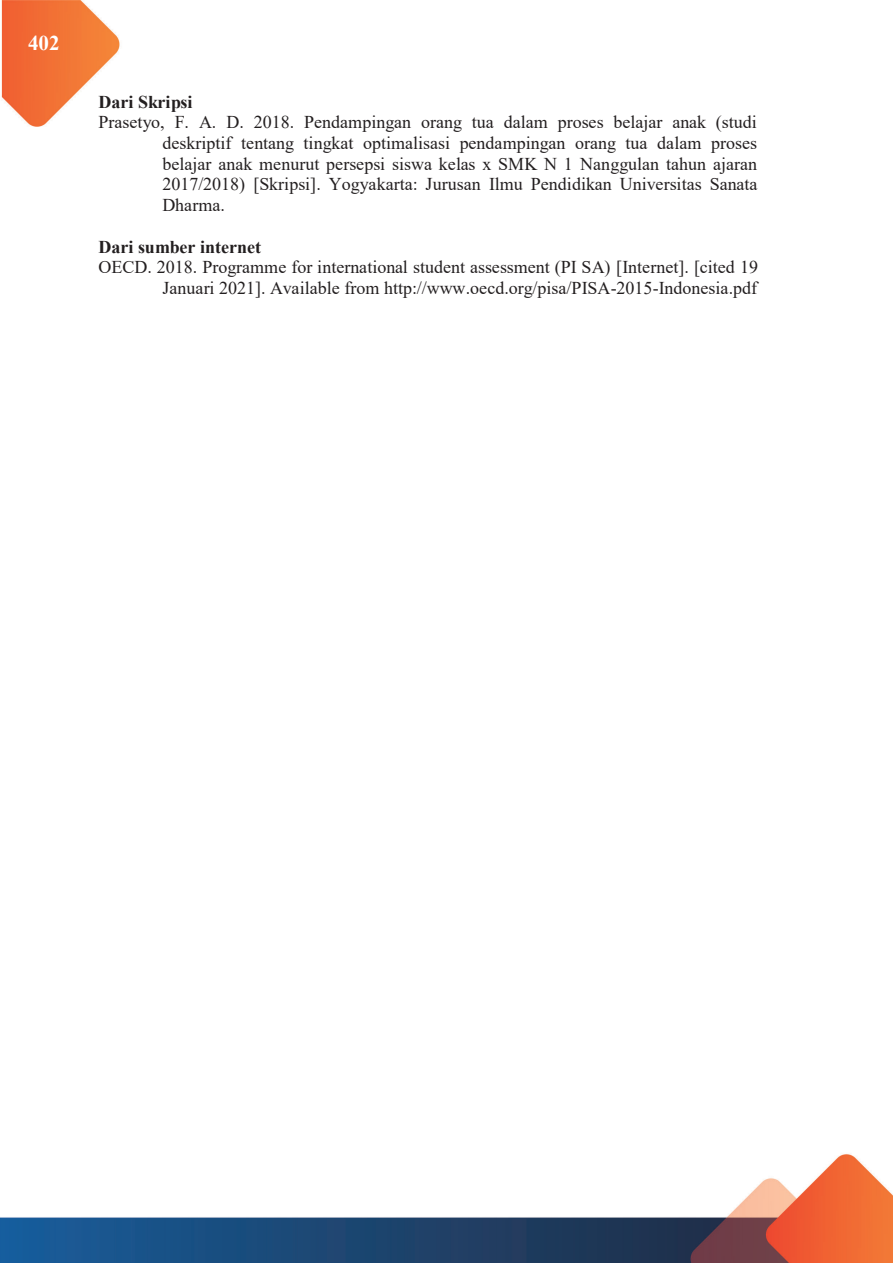
<style>
.page{position:relative;width:893px;height:1263px;background:#fff}
.page>*{position:absolute;margin:0;border:0;box-sizing:border-box;transform-origin:0 0}
.t1{font:700 21px "Times New Roman";color:#fff}
.t2{font:18px/20.7px "Times New Roman";color:#231f20;text-align:justify}
.t3{font:700 18px "Times New Roman";color:#231f20}
</style>
<div class="page">
<img style="left:0;top:0;width:893px;height:1263px">
<div style="left:96px;top:91px;width:664px;height:21px;background:#fff"></div>
<p class="t1" style="left:28px;top:28px;width:33px">402</p>
<p class="t3" style="left:99px;top:89px;width:96px">Dari Skripsi</p>
<p class="t2" style="left:162px;top:111px;width:596px;text-indent:-64px">Prasetyo, F. A. D. 2018. Pendampingan orang tua dalam proses belajar anak (studi deskriptif tentang tingkat optimalisasi pendampingan orang tua dalam proses belajar anak menurut persepsi siswa kelas x SMK N 1 Nanggulan tahun ajaran 2017/2018) [Skripsi]. Yogyakarta: Jurusan Ilmu Pendidikan Universitas Sanata Dharma.</p>
<p class="t3" style="left:98px;top:234px;width:164px">Dari sumber internet</p>
<p class="t2" style="left:98px;top:256px;width:661px;text-align:right">OECD. 2018. Programme for international student assessment (PI SA) [Internet]. [cited 19<br>Januari 2021]. Available from http://www.oecd.org/pisa/PISA-2015-Indonesia.pdf</p>
</div>
